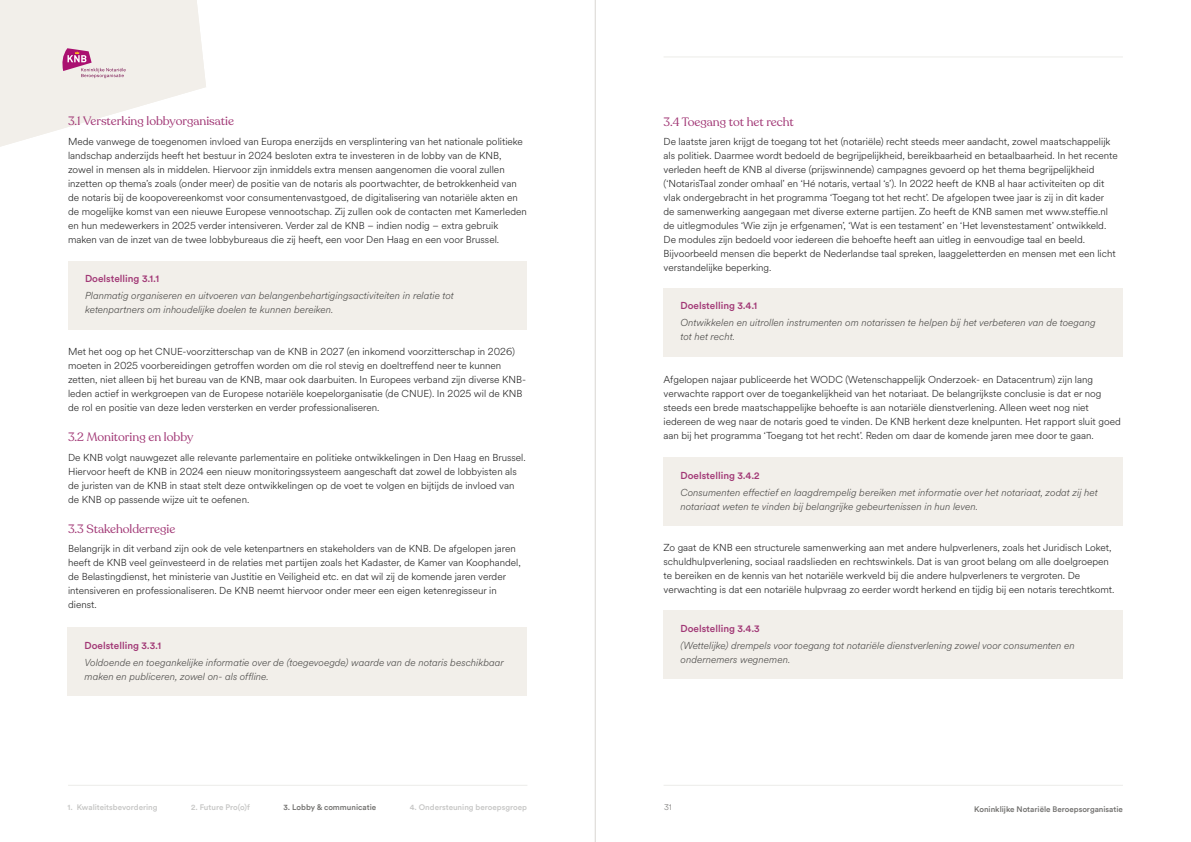
<style>
.page{position:relative;width:1191px;height:842px;background:#fff}
.page>*{position:absolute;margin:0;border:0;box-sizing:border-box;transform-origin:0 0}
.t1{font:12px "Recoleta";color:#a13775}
.t2{font:300 10px/14px "Circular Spotify Text";color:#222}
.t3{font:italic 300 10px/14px "Circular Spotify Text";color:#4d4c4a}
.t4{font:500 10px "Circular Std";color:#a13775}
.t5{font:500 8px "Circular Std";color:#c6c6c5}
.t6{font:500 8px "Circular Std";color:#71706e}
.t7{font:300 8px "Circular Spotify Text";color:#71706e}
</style>
<div class="page">
<hr style="left:663px;top:785px;width:460px;height:1px;background:#d9d7d2">
<hr style="left:68px;top:785px;width:459px;height:1px;background:#d9d7d2">
<hr style="left:663px;top:57px;width:460px;height:1px;background:#d9d7d2">
<hr style="left:595px;top:0;width:1px;height:842px;background:#d9d7d2">
<svg style="left:0;top:0;width:206px;height:147px"></svg>
<div style="left:68px;top:261px;width:459px;height:68px;background:#f2efea"></div>
<div style="left:68px;top:628px;width:459px;height:68px;background:#f2efea"></div>
<div style="left:663px;top:288px;width:460px;height:68px;background:#f2efea"></div>
<div style="left:663px;top:458px;width:460px;height:68px;background:#f2efea"></div>
<div style="left:663px;top:611px;width:460px;height:68px;background:#f2efea"></div>
<p class="t1" style="left:68px;top:114px;width:167px">3.1 Versterking lobbyorganisatie</p>
<p class="t2" style="left:68px;top:135px;width:460px">Mede vanwege de toegenomen invloed van Europa enerzijds en versplintering van het nationale politieke landschap anderzijds heeft het bestuur in 2024 besloten extra te investeren in de lobby van de KNB, zowel in mensen als in middelen. Hiervoor zijn inmiddels extra mensen aangenomen die vooral zullen inzetten op thema’s zoals (onder meer) de positie van de notaris als poortwachter, de betrokkenheid van de notaris bij de koopovereenkomst voor consumentenvastgoed, de digitalisering van notariële akten en de mogelijke komst van een nieuwe Europese vennootschap. Zij zullen ook de contacten met Kamerleden en hun medewerkers in 2025 verder intensiveren. Verder zal de KNB – indien nodig – extra gebruik maken van de inzet van de twee lobbybureaus die zij heeft, een voor Den Haag en een voor Brussel.</p>
<p class="t4" style="left:85px;top:272px;width:76px">Doelstelling 3.1.1</p>
<p class="t3" style="left:85px;top:289px;width:370px">Planmatig organiseren en uitvoeren van belangenbehartigingsactiviteiten in relatie tot ketenpartners om inhoudelijke doelen te kunnen bereiken.</p>
<p class="t2" style="left:68px;top:345px;width:460px">Met het oog op het CNUE-voorzitterschap van de KNB in 2027 (en inkomend voorzitterschap in 2026) moeten in 2025 voorbereidingen getroffen worden om die rol stevig en doeltreffend neer te kunnen zetten, niet alleen bij het bureau van de KNB, maar ook daarbuiten. In Europees verband zijn diverse KNB&shy;leden actief in werkgroepen van de Europese notariële koepelorganisatie (de CNUE). In 2025 wil de KNB de rol en positie van deze leden versterken en verder professionaliseren.</p>
<p class="t1" style="left:68px;top:430px;width:127px">3.2 Monitoring en lobby</p>
<p class="t2" style="left:68px;top:450px;width:459px">De KNB volgt nauwgezet alle relevante parlementaire en politieke ontwikkelingen in Den Haag en Brussel.<br>Hiervoor heeft de KNB in 2024 een nieuw monitoringssysteem aangeschaft dat zowel de lobbyisten als de juristen van de KNB in staat stelt deze ontwikkelingen op de voet te volgen en bijtijds de invloed van de KNB op passende wijze uit te oefenen.</p>
<p class="t1" style="left:68px;top:521px;width:109px">3.3 Stakeholderregie</p>
<p class="t2" style="left:68px;top:542px;width:454px">Belangrijk in dit verband zijn ook de vele ketenpartners en stakeholders van de KNB. De afgelopen jaren heeft de KNB veel geïnvesteerd in de relaties met partijen zoals het Kadaster, de Kamer van Koophandel, de Belastingdienst, het ministerie van Justitie en Veiligheid etc. en dat wil zij de komende jaren verder intensiveren en professionaliseren. De KNB neemt hiervoor onder meer een eigen ketenregisseur in dienst.</p>
<p class="t4" style="left:85px;top:639px;width:78px">Doelstelling 3.3.1</p>
<p class="t3" style="left:85px;top:655px;width:421px">Voldoende en toegankelijke informatie over de (toegevoegde) waarde van de notaris beschikbaar maken en publiceren, zowel on- als offline.</p>
<p class="t5" style="left:68px;top:802px;width:91px">1. Kwaliteitsbevordering</p>
<p class="t5" style="left:191px;top:802px;width:60px">2. Future Pro(o)f</p>
<p class="t6" style="left:283px;top:802px;width:94px">3. Lobby &amp; communicatie</p>
<p class="t5" style="left:410px;top:802px;width:119px">4. Ondersteuning beroepsgroep</p>
<p class="t1" style="left:663px;top:114px;width:132px">3.4 Toegang tot het recht</p>
<p class="t2" style="left:663px;top:135px;width:456px">De laatste jaren krijgt de toegang tot het (notariële) recht steeds meer aandacht, zowel maatschappelijk als politiek. Daarmee wordt bedoeld de begrijpelijkheid, bereikbaarheid en betaalbaarheid. In het recente verleden heeft de KNB al diverse (prijswinnende) campagnes gevoerd op het thema begrijpelijkheid (‘NotarisTaal zonder omhaal’ en ‘Hé notaris, vertaal ‘s’). In 2022 heeft de KNB al haar activiteiten op dit vlak ondergebracht in het programma ‘Toegang tot het recht’. De afgelopen twee jaar is zij in dit kader de samenwerking aangegaan met diverse externe partijen. Zo heeft de KNB samen met www.steffie.nl de uitlegmodules ‘Wie zijn je erfgenamen’, ‘Wat is een testament’ en ‘Het levenstestament’ ontwikkeld.<br>De modules zijn bedoeld voor iedereen die behoefte heeft aan uitleg in eenvoudige taal en beeld.<br>Bijvoorbeeld mensen die beperkt de Nederlandse taal spreken, laaggeletterden en mensen met een licht verstandelijke beperking.</p>
<p class="t4" style="left:680px;top:299px;width:78px">Doelstelling 3.4.1</p>
<p class="t3" style="left:680px;top:316px;width:417px">Ontwikkelen en uitrollen instrumenten om notarissen te helpen bij het verbeteren van de toegang tot het recht.</p>
<p class="t2" style="left:663px;top:373px;width:459px">Afgelopen najaar publiceerde het WODC (Wetenschappelijk Onderzoek- en Datacentrum) zijn lang verwachte rapport over de toegankelijkheid van het notariaat. De belangrijkste conclusie is dat er nog steeds een brede maatschappelijke behoefte is aan notariële dienstverlening. Alleen weet nog niet iedereen de weg naar de notaris goed te vinden. De KNB herkent deze knelpunten. Het rapport sluit goed aan bij het programma ‘Toegang tot het recht’. Reden om daar de komende jaren mee door te gaan.</p>
<p class="t4" style="left:680px;top:469px;width:81px">Doelstelling 3.4.2</p>
<p class="t3" style="left:680px;top:485px;width:418px">Consumenten effectief en laagdrempelig bereiken met informatie over het notariaat, zodat zij het notariaat weten te vinden bij belangrijke gebeurtenissen in hun leven.</p>
<p class="t2" style="left:663px;top:541px;width:452px">Zo gaat de KNB een structurele samenwerking aan met andere hulpverleners, zoals het Juridisch Loket, schuldhulpverlening, sociaal raadslieden en rechtswinkels. Dat is van groot belang om alle doelgroepen te bereiken en de kennis van het notariële werkveld bij die andere hulpverleners te vergroten. De verwachting is dat een notariële hulpvraag zo eerder wordt herkend en tijdig bij een notaris terechtkomt.</p>
<p class="t4" style="left:680px;top:622px;width:81px">Doelstelling 3.4.3</p>
<p class="t3" style="left:680px;top:638px;width:396px">(Wettelijke) drempels voor toegang tot notariële dienstverlening zowel voor consumenten en ondernemers wegnemen.</p>
<p class="t7" style="left:664px;top:802px;width:9px">31</p>
<p class="t6" style="left:974px;top:804px;width:150px">Koninklijke Notariële Beroepsorganisatie</p>
</div>
